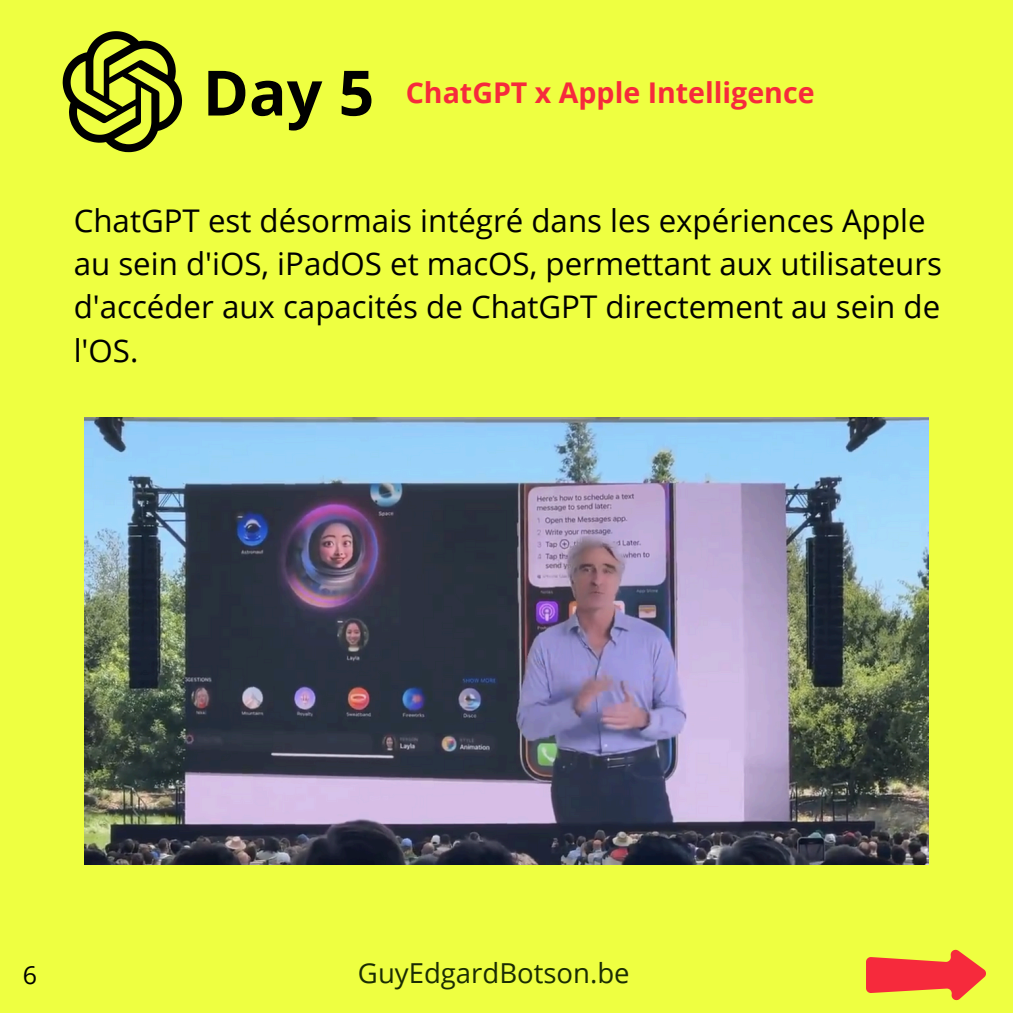
<style>
.page{position:relative;width:1013px;height:1013px;background:#fff}
.page>*{position:absolute;margin:0;border:0;box-sizing:border-box;transform-origin:0 0}
.t1{font:700 62.5px "Open Sans";color:#000}
.t2{font:31.25px/43.1px "Open Sans";color:#000}
.t3{font:700 28.5px "Open Sans";color:#f62a3c}
.t4{font:27.5px "Open Sans";color:#1a2c03}
.t5{font:25px "Open Sans";color:#000}
</style>
<div class="page">
<div style="left:0;top:0;width:1012px;height:1012px;background:#eeff41"></div>
<svg style="left:63px;top:31px;width:119px;height:121px"></svg>
<svg style="left:866px;top:949px;width:120px;height:51px"></svg>
<img style="left:84px;top:417px;width:844px;height:447px">
<p class="t1" style="left:203px;top:49px;width:173px">Day 5</p>
<h3 class="t3" style="left:406px;top:72px;width:410px">ChatGPT x Apple Intelligence</h3>
<h1 class="t2" style="left:74px;top:198px;width:870px">ChatGPT est désormais intégré dans les expériences Apple au sein d'iOS, iPadOS et macOS, permettant aux utilisateurs d'accéder aux capacités de ChatGPT directement au sein de l'OS.</h1>
<p class="t5" style="left:23px;top:957px;width:16px">6</p>
<h2 class="t4" style="left:358px;top:953px;width:273px">GuyEdgardBotson.be</h2>
</div>
